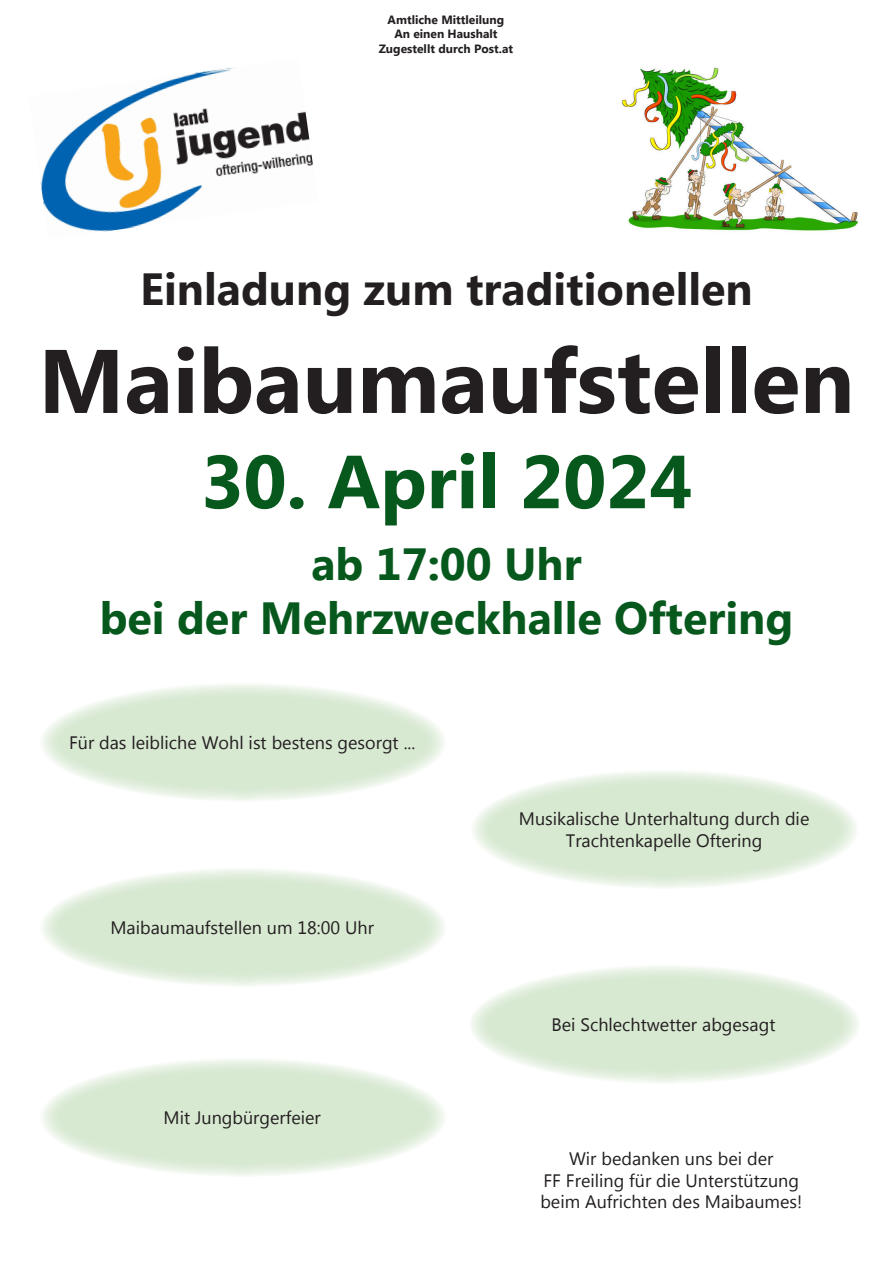
<style>
.page{position:relative;width:893px;height:1263px;background:#fff}
.page>*{position:absolute;margin:0;border:0;box-sizing:border-box;transform-origin:0 0}
.t1{font:700 90px "Microsoft New Tai Lue";color:#231f20}
.t2{font:700 75px "Microsoft New Tai Lue";color:#07581d}
.t3{font:700 45px/54px "Microsoft New Tai Lue";color:#07581d;text-align:center}
.t4{font:700 45px "Microsoft New Tai Lue";color:#231f20}
.t5{font:18px/21.6px "Microsoft New Tai Lue";color:#231f20;text-align:center}
.t6{font:700 12px/14.4px "Microsoft New Tai Lue";color:#231f20;text-align:center}
</style>
<div class="page">
<img style="left:40px;top:67px;width:273px;height:165px">
<svg style="left:40px;top:682px;width:406px;height:120px;background:#dcebd7"></svg>
<svg style="left:471px;top:770px;width:388px;height:119px;background:#dcebd7"></svg>
<img style="left:621px;top:67px;width:238px;height:164px">
<svg style="left:40px;top:1058px;width:406px;height:119px;background:#dcebd7"></svg>
<svg style="left:469px;top:965px;width:391px;height:119px;background:#dcebd7"></svg>
<svg style="left:40px;top:868px;width:406px;height:119px;background:#dcebd7"></svg>
<p class="t6" style="left:379px;top:13px;width:136px">Amtliche Mittleilung<br>An einen Haushalt<br>Zugestellt durch Post.at</p>
<h3 class="t4" style="left:140px;top:263px;width:614px">Einladung zum traditionellen</h3>
<h1 class="t1" style="left:38px;top:330px;width:818px">Maibaumaufstellen</h1>
<h2 class="t2" style="left:200px;top:439px;width:494px">30. April 2024</h2>
<h3 class="t3" style="left:100px;top:541px;width:695px">ab 17:00 Uhr<br>bei der Mehrzweckhalle Oftering</h3>
<p class="t5" style="left:69px;top:733px;width:348px">Für das leibliche Wohl ist bestens gesorgt ...</p>
<p class="t5" style="left:110px;top:918px;width:265px">Maibaumaufstellen um 18:00 Uhr</p>
<p class="t5" style="left:164px;top:1108px;width:159px">Mit Jungbürgerfeier</p>
<p class="t5" style="left:519px;top:810px;width:292px">Musikalische Unterhaltung durch die<br>Trachtenkapelle Oftering</p>
<p class="t5" style="left:551px;top:1015px;width:225px">Bei Schlechtwetter abgesagt</p>
<p class="t5" style="left:540px;top:1149px;width:263px">Wir bedanken uns bei der<br>FF Freiling für die Unterstützung beim Aufrichten des Maibaumes!</p>
</div>
